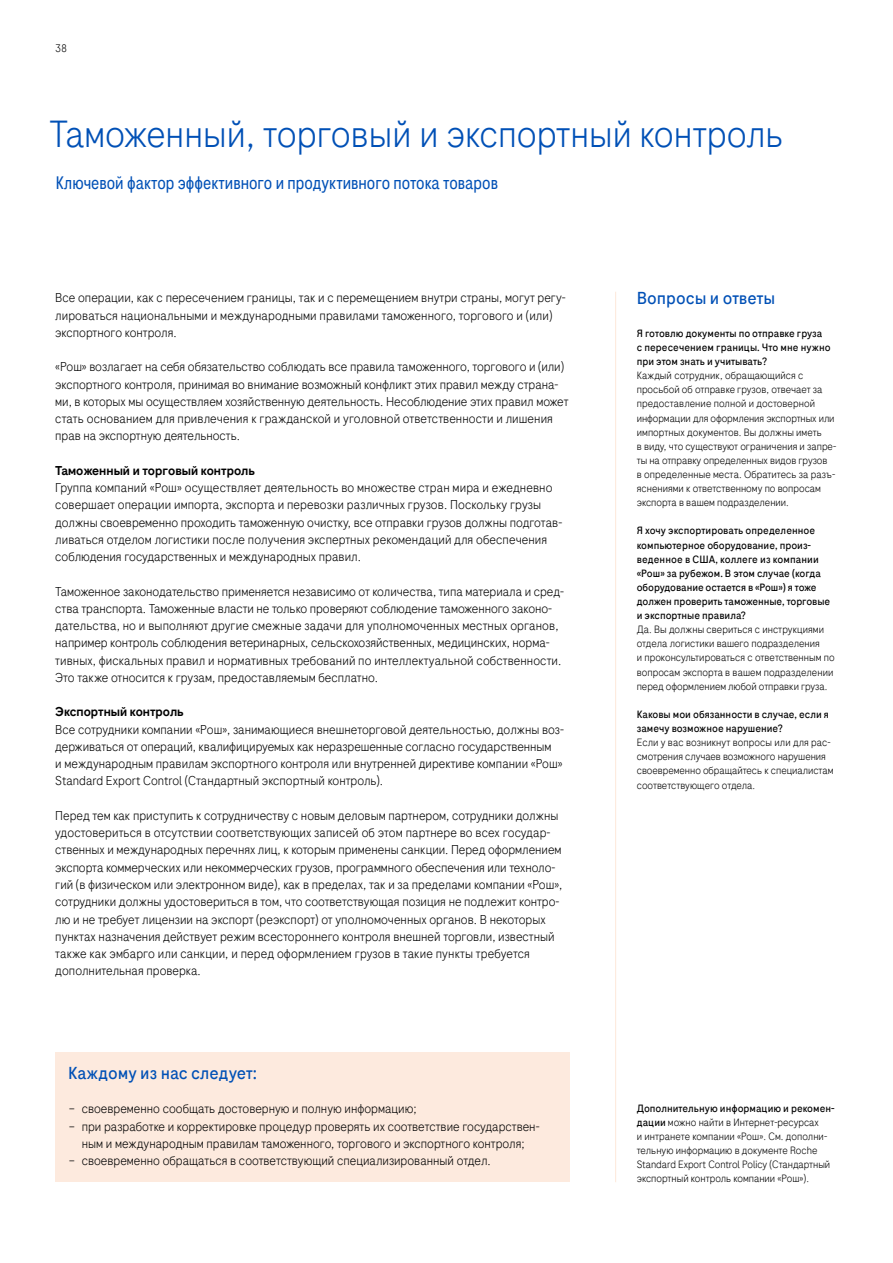
<style>
.page{position:relative;width:893px;height:1263px;background:#fff}
.page>*{position:absolute;margin:0;border:0;box-sizing:border-box;transform-origin:0 0}
.t1{font:300 37.5px "Roche Sans";color:#0050b6}
.t2{font:18px "Roche Sans Condensed";color:#0050b6}
.t3{font:17.25px "Roche Sans";color:#0050b6}
.t4{font:300 12.75px/17.2px "Roche Sans";color:#000}
.t5{font:500 12.75px "Roche Sans";color:#000}
.t6{font:300 10.8px "Roche Sans";color:#000}
.t7{font:300 10.5px/14.1px "Roche Sans";color:#000}
.t8{font:10.5px/14.1px "Roche Sans";color:#000}
.s1{font-weight:400}
</style>
<div class="page">
<hr style="left:615px;top:292px;width:1px;height:890px;background:#fdeade">
<div style="left:55px;top:1052px;width:515px;height:130px;background:#fdeade"></div>
<p class="t6" style="left:55px;top:42px;width:14px">38</p>
<h1 class="t1" style="left:49px;top:111px;width:736px">Таможенный, торговый и экспортный контроль</h1>
<h2 class="t2" style="left:56px;top:172px;width:444px">Ключевой фактор эффективного и продуктивного потока товаров</h2>
<p class="t4" style="left:55px;top:289px;width:512px">Все операции, как с пересечением границы, так и с перемещением внутри страны, могут регу&shy;лироваться национальными и международными правилами таможенного, торгового и (или) экспортного контроля.</p>
<p class="t4" style="left:55px;top:358px;width:515px">«Рош» возлагает на себя обязательство соблюдать все правила таможенного, торгового и (или) экспортного контроля, принимая во внимание возможный конфликт этих правил между страна&shy;ми, в которых мы осуществляем хозяйственную деятельность. Несоблюдение этих правил может стать основанием для привлечения к гражданской и уголовной ответственности и лишения прав на экспортную деятельность.</p>
<p class="t5" style="left:55px;top:462px;width:201px">Таможенный и торговый контроль</p>
<p class="t4" style="left:55px;top:479px;width:508px">Группа компаний «Рош» осуществляет деятельность во множестве стран мира и ежедневно совершает операции импорта, экспорта и перевозки различных грузов. Поскольку грузы должны своевременно проходить таможенную очистку, все отправки грузов должны подготав&shy;ливаться отделом логистики после получения экспертных рекомендаций для обеспечения соблюдения государственных и международных правил.</p>
<p class="t4" style="left:55px;top:582px;width:510px">Таможенное законодательство применяется независимо от количества, типа материала и сред&shy;ства транспорта. Таможенные власти не только проверяют соблюдение таможенного законо&shy;дательства, но и выполняют другие смежные задачи для уполномоченных местных органов, например контроль соблюдения ветеринарных, сельскохозяйственных, медицинских, норма&shy;тивных, фискальных правил и нормативных требований по интеллектуальной собственности.<br>Это также относится к грузам, предоставляемым бесплатно.</p>
<p class="t5" style="left:55px;top:704px;width:130px">Экспортный контроль</p>
<p class="t4" style="left:55px;top:720px;width:510px">Все сотрудники компании «Рош», занимающиеся внешнеторговой деятельностью, должны воз&shy;держиваться от операций, квалифицируемых как неразрешенные согласно государственным<br>и международным правилам экспортного контроля или внутренней директиве компании «Рош» Standard Export Control (Стандартный экспортный контроль).</p>
<p class="t4" style="left:55px;top:807px;width:509px">Перед тем как приступить к сотрудничеству с новым деловым партнером, сотрудники должны удостовериться в отсутствии соответствующих записей об этом партнере во всех государ&shy;ственных и международных перечнях лиц, к которым применены санкции. Перед оформлением экспорта коммерческих или некоммерческих грузов, программного обеспечения или техноло&shy;гий (в физическом или электронном виде), как в пределах, так и за пределами компании «Рош», сотрудники должны удостовериться в том, что соответствующая позиция не подлежит контро&shy;лю и не требует лицензии на экспорт (реэкспорт) от уполномоченных органов. В некоторых пунктах назначения действует режим всестороннего контроля внешней торговли, известный также как эмбарго или санкции, и перед оформлением грузов в такие пункты требуется дополнительная проверка.</p>
<h3 class="t3" style="left:68px;top:1062px;width:190px">Каждому из нас следует:</h3>
<p class="t4" style="left:69px;top:1100px;width:349px">– своевременно сообщать достоверную и полную информацию;</p>
<p class="t4" style="left:69px;top:1117px;width:472px;text-align:center">– при разработке и корректировке процедур проверять их соответствие государствен&shy;ным и международным правилам таможенного, торгового и экспортного контроля;</p>
<p class="t4" style="left:69px;top:1152px;width:423px">– своевременно обращаться в соответствующий специализированный отдел.</p>
<h3 class="t3" style="left:637px;top:287px;width:140px">Вопросы и ответы</h3>
<p class="t8" style="left:637px;top:326px;width:195px">Я готовлю документы по отправке груза<br>с пересечением границы. Что мне нужно при этом знать и учитывать?</p>
<p class="t7" style="left:637px;top:368px;width:201px">Каждый сотрудник, обращающийся с просьбой об отправке грузов, отвечает за предоставление полной и достоверной информации для оформления экспортных или импортных документов. Вы должны иметь<br>в виду, что существуют ограничения и запре&shy;ты на отправку определенных видов грузов<br>в определенные места. Обратитесь за разъ&shy;яснениями к ответственному по вопросам экспорта в вашем подразделении.</p>
<p class="t8" style="left:637px;top:524px;width:195px">Я хочу экспортировать определенное компьютерное оборудование, произ&shy;веденное в США, коллеге из компании «Рош» за рубежом. В этом случае (когда оборудование остается в «Рош») я тоже должен проверить таможенные, торговые и экспортные правила?</p>
<p class="t7" style="left:637px;top:622px;width:199px">Да. Вы должны свериться с инструкциями отдела логистики вашего подразделения<br>и проконсультироваться с ответственным по вопросам экспорта в вашем подразделении перед оформлением любой отправки груза.</p>
<p class="t8" style="left:637px;top:707px;width:194px">Каковы мои обязанности в случае, если я замечу возможное нарушение?</p>
<p class="t7" style="left:637px;top:735px;width:198px">Если у вас возникнут вопросы или для рас&shy;смотрения случаев возможного нарушения своевременно обращайтесь к специалистам соответствующего отдела.</p>
<p class="t7" style="left:637px;top:1101px;width:199px"><span class="s1">Дополнительную информацию и рекомен&shy;дации</span> можно найти в Интернет-ресурсах<br>и интранете компании «Рош». См. дополни&shy;тельную информацию в документе Roche Standard Export Control Policy (Стандартный экспортный контроль компании «Рош»).</p>
</div>
